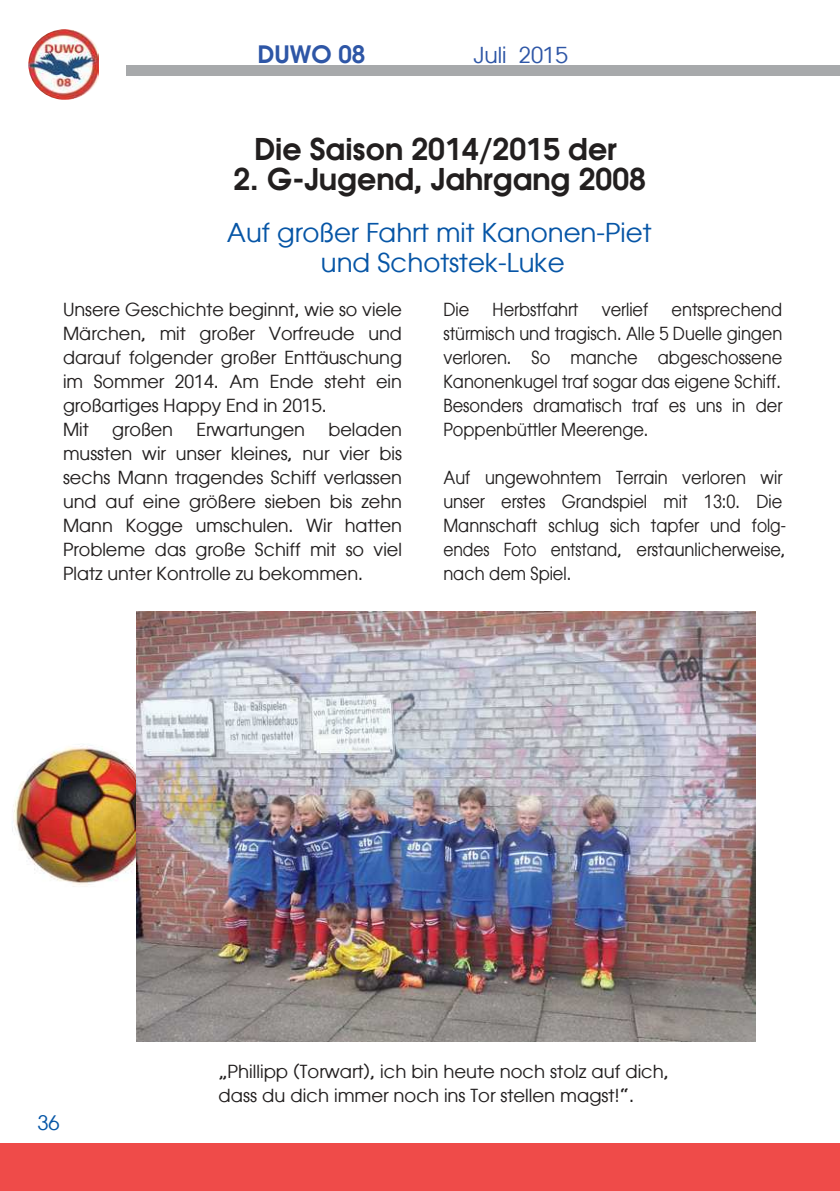
<style>
.page{position:relative;width:840px;height:1191px;background:#fff}
.page>*{position:absolute;margin:0;border:0;box-sizing:border-box;transform-origin:0 0}
.t1{font:600 30px "Atlanta";color:#221f1f}
.t2{font:26px/30px "Atlanta";color:#0655a6;text-align:center}
.t3{font:600 24px "Atlanta";color:#2e56a6}
.t4{font:22px "Atlanta";color:#2e56a6}
.t5{font:20px "Atlanta";color:#0655a6}
.t6{font:18px/24px "Atlanta";color:#221f1f}
.t7{font:18px/24px "Atlanta";color:#221f1f;text-align:justify;scale:.9 1}
</style>
<div class="page">
<img style="left:28px;top:29px;width:71px;height:71px">
<div style="left:127px;top:65px;width:712px;height:10px;background:#a7a9ab"></div>
<div style="left:0;top:1143px;width:839px;height:48px;background:#ef4b49"></div>
<img style="left:12px;top:743px;width:125px;height:144px">
<img style="left:137px;top:611px;width:618px;height:430px">
<h3 class="t3" style="left:257px;top:41px;width:109px">DUWO 08</h3>
<p class="t4" style="left:473px;top:44px;width:95px">Juli 2015</p>
<h1 class="t1" style="left:254px;top:132px;width:364px">Die Saison 2014/2015 der</h1>
<h1 class="t1" style="left:233px;top:162px;width:414px">2. G-Jugend, Jahrgang 2008</h1>
<h2 class="t2" style="left:227px;top:218px;width:426px">Auf großer Fahrt mit Kanonen-Piet und Schotstek-Luke</h2>
<p class="t6" style="left:63px;top:298px;width:340px">Unsere Geschichte beginnt, wie so viele<br>Märchen, mit großer Vorfreude und darauf folgender großer Enttäuschung im Sommer 2014. Am Ende steht ein großartiges Happy End in 2015.<br>Mit</p>
<p class="t6" style="left:112px;top:418px;width:62px">großen</p>
<p class="t6" style="left:196px;top:418px;width:110px">Erwartungen</p>
<p class="t6" style="left:63px;top:418px;width:340px;text-align:justify;text-indent:265px">beladen mussten wir unser kleines, nur vier bis sechs Mann tragendes Schiff verlassen und auf eine größere sieben bis zehn Mann Kogge umschulen. Wir hatten Probleme das große Schiff mit so viel Platz unter Kontrolle zu bekommen.</p>
<p class="t7" style="left:443px;top:298px;width:30px">Die</p>
<p class="t7" style="left:492px;top:298px;width:97px">Herbstfahrt</p>
<p class="t7" style="left:601px;top:298px;width:53px">verlief</p>
<p class="t7" style="left:443px;top:298px;width:378px;text-indent:228px">entsprechend stürmisch und tragisch. Alle 5 Duelle gingen verloren. So manche abgeschossene Kanonenkugel traf sogar das eigene Schiff.<br>Besonders dramatisch traf es uns in der Poppenbüttler Meerenge.</p>
<p class="t7" style="left:443px;top:466px;width:382px;text-align:left">Auf ungewohntem Terrain verloren wir unser erstes Grandspiel mit 13:0. Die Mannschaft schlug sich tapfer und folg&shy;endes Foto entstand, erstaunlicherweise, nach dem Spiel.</p>
<p class="t5" style="left:38px;top:1112px;width:24px">36</p>
<p class="t6" style="left:218px;top:1060px;width:451px">„Phillipp (Torwart), ich bin heute noch stolz auf dich, dass du dich immer noch ins Tor stellen magst!“.</p>
</div>
